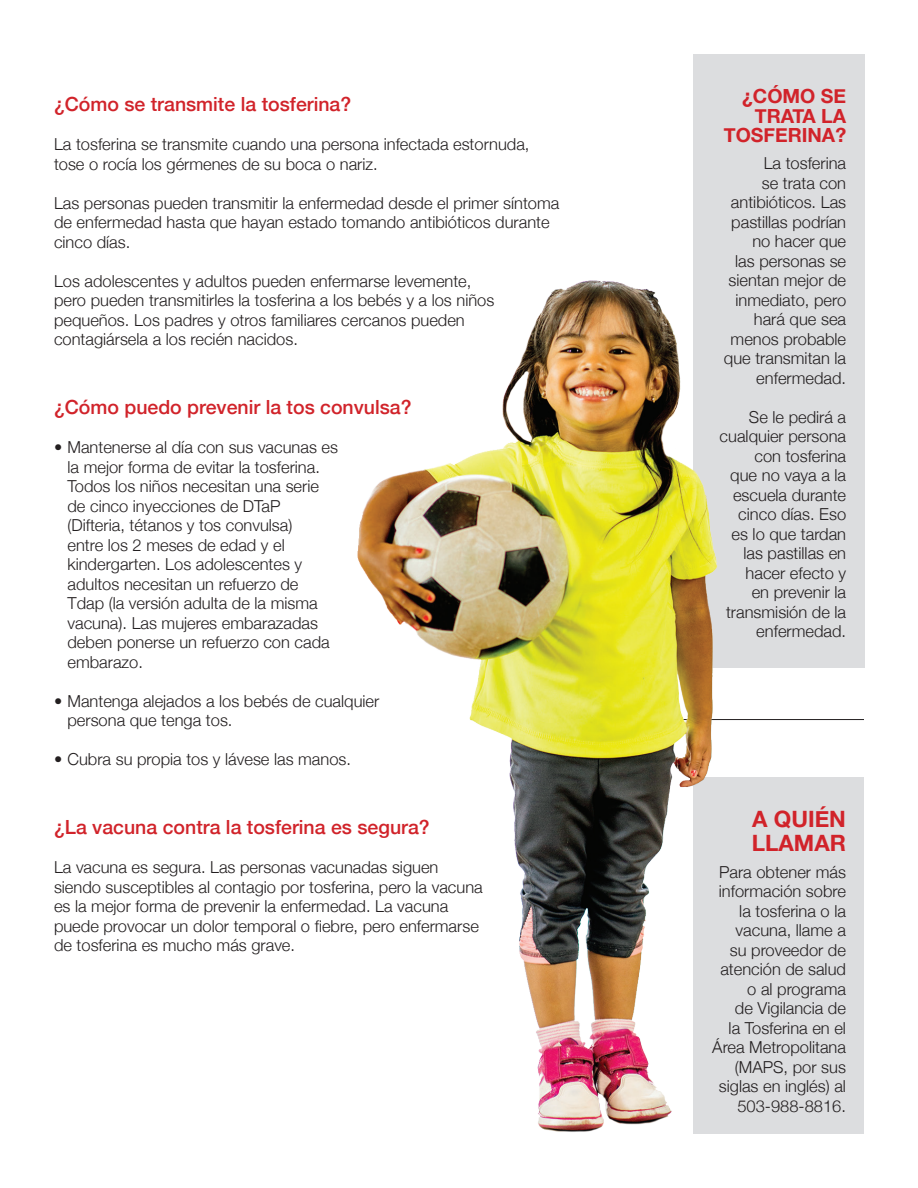
<style>
.page{position:relative;width:918px;height:1188px;background:#fff}
.page>*{position:absolute;margin:0;border:0;box-sizing:border-box;transform-origin:0 0}
.t1{font:700 22.5px/24px "Helvetica Neue";color:#d1232a}
.t2{font:500 19.5px "Helvetica Neue";color:#d1232a}
.t3{font:700 19.5px/19.5px "Helvetica Neue";color:#d1232a;text-align:right}
.t4{font:300 16.5px/19.5px "Helvetica Neue";color:#231f20}
</style>
<div class="page">
<div style="left:693px;top:778px;width:171px;height:356px;background:#dcdddf"></div>
<div style="left:693px;top:54px;width:171px;height:614px;background:#dcdddf"></div>
<hr style="left:663px;top:719px;width:201px;height:1px;background:#231f20">
<img style="left:357px;top:281px;width:372px;height:851px">
<p class="t2" style="left:54px;top:89px;width:299px">¿Cómo se transmite la tosferina?</p>
<p class="t4" style="left:54px;top:134px;width:477px">La tosferina se transmite cuando una persona infectada estornuda, tose o rocía los gérmenes de su boca o nariz.</p>
<p class="t4" style="left:54px;top:192px;width:507px">Las personas pueden transmitir la enfermedad desde el primer síntoma de enfermedad hasta que hayan estado tomando antibióticos durante cinco días.</p>
<p class="t4" style="left:54px;top:270px;width:442px">Los adolescentes y adultos pueden enfermarse levemente, pero pueden transmitirles la tosferina a los bebés y a los niños pequeños. Los padres y otros familiares cercanos pueden contagiársela a los recién nacidos.</p>
<p class="t2" style="left:54px;top:392px;width:359px">¿Cómo puedo prevenir la tos convulsa?</p>
<p class="t4" style="left:67px;top:437px;width:272px;text-indent:-13px">• Mantenerse al día con sus vacunas es la mejor forma de evitar la tosferina.<br>Todos los niños necesitan una serie de cinco inyecciones de DTaP (Difteria, tétanos y tos convulsa)<br>entre los 2 meses de edad y el kindergarten. Los adolescentes y adultos necesitan un refuerzo de<br>Tdap (la versión adulta de la misma vacuna). Las mujeres embarazadas deben ponerse un refuerzo con cada embarazo.</p>
<p class="t4" style="left:67px;top:690px;width:313px;text-indent:-13px">• Mantenga alejados a los bebés de cualquier persona que tenga tos.</p>
<p class="t4" style="left:54px;top:749px;width:299px">• Cubra su propia tos y lávese las manos.</p>
<p class="t2" style="left:54px;top:812px;width:377px">¿La vacuna contra la tosferina es segura?</p>
<p class="t4" style="left:54px;top:857px;width:430px">La vacuna es segura. Las personas vacunadas siguen siendo susceptibles al contagio por tosferina, pero la vacuna es la mejor forma de prevenir la enfermedad. La vacuna puede provocar un dolor temporal o fiebre, pero enfermarse de tosferina es mucho más grave.</p>
<p class="t3" style="left:724px;top:87px;width:124px">¿CÓMO SE<br>TRATA LA<br>TOSFERINA?</p>
<p class="t4" style="left:724px;top:153px;width:124px;text-align:right">La tosferina<br>se trata con antibióticos. Las pastillas podrían no hacer que<br>las personas se sientan mejor de inmediato, pero hará que sea menos probable que transmitan la enfermedad.</p>
<p class="t4" style="left:720px;top:406px;width:128px;text-align:right">Se le pedirá a cualquier persona con tosferina<br>que no vaya a la escuela durante cinco días. Eso es lo que tardan las pastillas en hacer efecto y<br>en prevenir la transmisión de la enfermedad.</p>
<h1 class="t1" style="left:752px;top:807px;width:96px">A QUIÉN<br>LLAMAR</h1>
<p class="t4" style="left:712px;top:861px;width:135px;text-align:right">Para obtener más información sobre la tosferina o la vacuna, llame a<br>su proveedor de atención de salud o al programa<br>de Vigilancia de<br>la Tosferina en el<br>Área Metropolitana (MAPS, por sus siglas en inglés) al<br>503-988-8816.</p>
</div>
